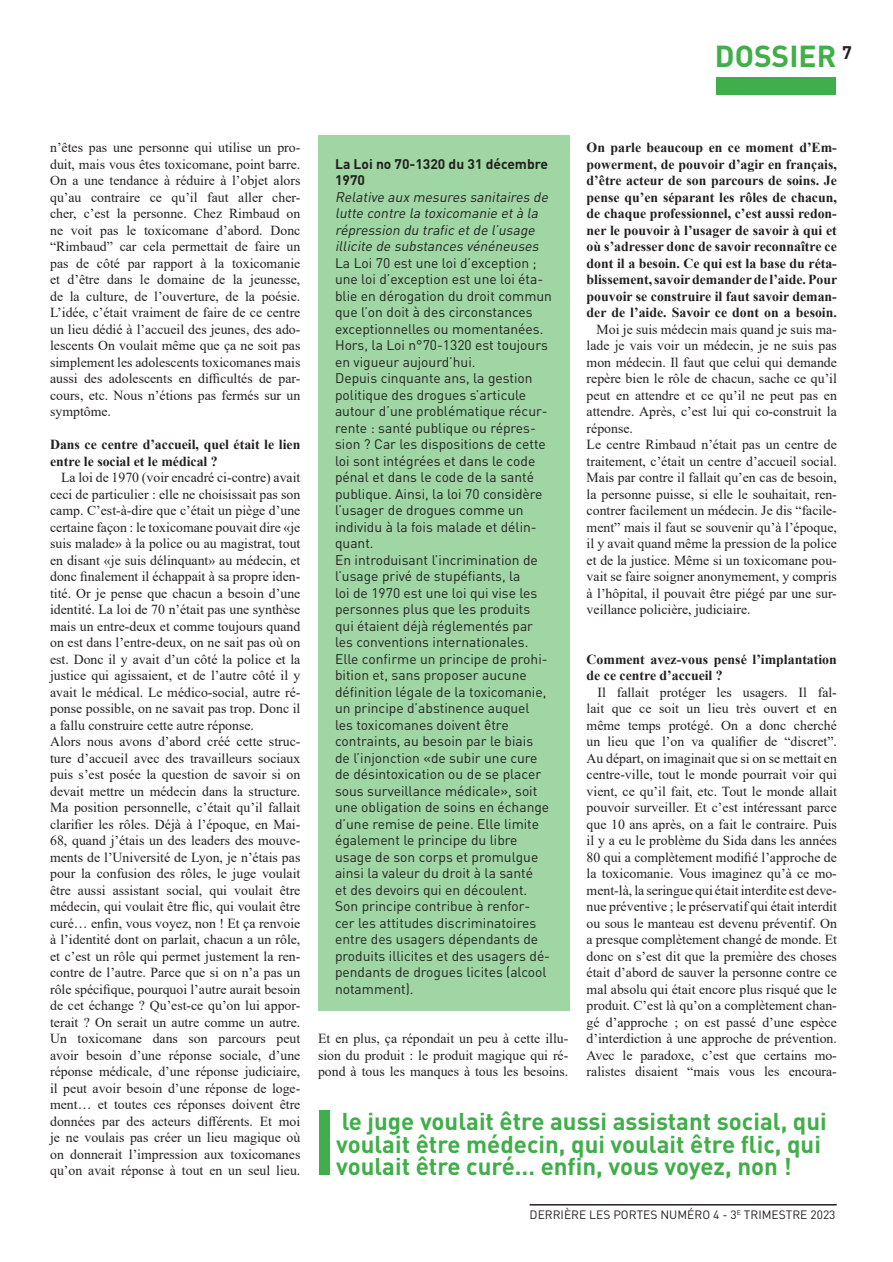
<style>
.page{position:relative;width:893px;height:1262px;background:#fff}
.page>*{position:absolute;margin:0;border:0;box-sizing:border-box;transform-origin:0 0}
.t1{font:700 30px "DIN";color:#40ae49}
.t2{font:700 24px/22.5px "DIN";color:#40ae49}
.t3{font:700 18px "DIN";color:#231f20}
.t4{font:13.8px/16.5px "Times New Roman";color:#231f20;text-align:justify}
.t5{font:13.8px/16.5px "DIN";color:#231f20}
.t6{font:13.8px/16.5px "font 000000002 cee 419 a";color:#231f20}
.t7{font:italic 13.8px/16.5px "DIN";color:#231f20}
.t8{font:700 13.8px/16.5px "DIN";color:#231f20}
.t9{font:12px "DIN";color:#231f20}
.s1{font-family:"Times New Roman"}
</style>
<div class="page">
<hr style="left:530px;top:1204px;width:307px;height:2px;background:#231f20">
<div style="left:716px;top:78px;width:119px;height:17px;background:#40ae49"></div>
<div style="left:318px;top:136px;width:252px;height:875px;background:#9fd6a4"></div>
<div style="left:319px;top:1110px;width:11px;height:65px;background:#40ae49"></div>
<h1 class="t1" style="left:715px;top:39px;width:123px">DOSSIER</h1>
<h3 class="t3" style="left:842px;top:42px;width:11px">7</h3>
<p class="t4" style="left:50px;top:141px;width:252px">n’êtes pas une personne qui utilise un pro&shy;duit, mais vous êtes toxicomane, point barre.<br>On a une tendance à réduire à l’objet alors qu’au contraire ce qu’il faut aller cher&shy;cher, c’est la personne. Chez Rimbaud on ne voit pas le toxicomane d’abord. Donc “Rimbaud” car cela permettait de faire un pas de côté par rapport à la toxicomanie et d’être dans le domaine de la jeunesse, de la culture, de l’ouverture, de la poésie.<br>L’idée, c’était vraiment de faire de ce centre un lieu dédié à l’accueil des jeunes, des ado&shy;lescents On voulait même que ça ne soit pas simplement les adolescents toxicomanes mais</p>
<p class="t6" style="left:50px;top:370px;width:252px">aussi des adolescents en difficultés de par<span class="s1">-</span></p>
<p class="t4" style="left:50px;top:388px;width:252px">cours, etc. Nous n’étions pas fermés sur un symptôme.</p>
<p class="t6" style="left:50px;top:436px;width:252px">Dans ce centre d’accueil, quel était le lien entre le social et le médical ?</p>
<p class="t4" style="left:50px;top:471px;width:252px;text-indent:11px">La loi de 1970 (voir encadré ci-contre) avait ceci de particulier : elle ne choisissait pas son camp. C’est-à-dire que c’était un piège d’une certaine façon : le toxicomane pouvait dire «je suis malade» à la police ou au magistrat, tout en disant «je suis délinquant» au médecin, et</p>
<p class="t6" style="left:50px;top:568px;width:252px">donc finalement il échappait à sa propre iden<span class="s1">-</span></p>
<p class="t4" style="left:50px;top:586px;width:252px;text-align:left">tité. Or je pense que chacun a besoin d’une identité. La loi de 70 n’était pas une synthèse mais un entre-deux et comme toujours quand on est dans l’entre-deux, on ne sait pas où on est. Donc il y avait d’un côté la police et la justice qui agissaient, et de l’autre côté il y avait le médical. Le médico-social, autre ré&shy;ponse possible, on ne savait pas trop. Donc il a fallu construire cette autre réponse.<br>Alors nous avons d’abord créé cette struc&shy;ture d’accueil avec des travailleurs sociaux puis s’est posée la question de savoir si on devait mettre un médecin dans la structure.<br>Ma position personnelle, c’était qu’il fallait</p>
<p class="t6" style="left:50px;top:815px;width:252px">clarifier les rôles. Déjà à l’époque, en Mai-</p>
<p class="t4" style="left:50px;top:834px;width:252px">68, quand j’étais un des leaders des mouve&shy;ments de l’Université de Lyon, je n’étais pas pour la confusion des rôles, le juge voulait être aussi assistant social, qui voulait être</p>
<p class="t6" style="left:50px;top:898px;width:252px">médecin, qui voulait être flic, qui voulait être curé… enfin, vous voyez, non ! Et ça renvoie</p>
<p class="t4" style="left:50px;top:933px;width:252px">à l’identité dont on parlait, chacun a un rôle, et c’est un rôle qui permet justement la ren&shy;contre de l’autre. Parce que si on n’a pas un</p>
<p class="t6" style="left:50px;top:980px;width:252px">rôle spécifique, pourquoi l’autre aurait besoin</p>
<p class="t4" style="left:50px;top:999px;width:252px">de cet échange ? Qu’est-ce qu’on lui appor&shy;terait ? On serait un autre comme un autre.<br>Un toxicomane dans son parcours peut avoir besoin d’une réponse sociale, d’une réponse médicale, d’une réponse judiciaire, il peut avoir besoin d’une réponse de loge&shy;ment… et toutes ces réponses doivent être</p>
<p class="t6" style="left:50px;top:1112px;width:252px">données par des acteurs différents. Et moi</p>
<p class="t4" style="left:50px;top:1131px;width:252px">je ne voulais pas créer un lieu magique où on donnerait l’impression aux toxicomanes qu’on avait réponse à tout en un seul lieu.</p>
<p class="t8" style="left:335px;top:155px;width:215px">La Loi no 70-1320 du 31 décembre<br>1970</p>
<p class="t7" style="left:335px;top:188px;width:217px">Relative aux mesures sanitaires de lutte contre la toxicomanie età la répression du trafic etde l’usage illicite de substances vénéneuses</p>
<p class="t5" style="left:335px;top:254px;width:218px">La Loi 70 est une loi d’exception ; une loi d’exception est une loi éta&shy;blie en dérogation du droit commun que l’on doit à des circonstances exceptionnelles ou momentanées.<br>Hors, la Loi n°70-1320 est toujours en vigueur aujourd’hui.<br>Depuis cinquante ans, la gestion politique des drogues s’articule autour d’une problématique récur&shy;rente : santé publique ou répres&shy;sion ? Car les dispositions de cette loi sont intégrées et dans le code pénal et dans le code de la santé publique. Ainsi, la loi 70 considère l’usager de drogues comme un individu à la fois malade et délin&shy;quant.<br>En introduisant l’incrimination de l’usage privé de stupéfiants, la<br>loi de 1970 est une loi qui vise les personnes plus que les produits qui étaient déjà réglementés par les conventions internationales.<br>Elle confirme un principe de prohi&shy;bition et, sans proposer aucune définition légale de la toxicomanie, un principe d’abstinence auquel<br>les toxicomanes doivent être contraints, au besoin par le biais<br>de l’injonction «de subir une cure de désintoxication ou de se placer sous surveillance médicale», soit une obligation de soins en échange d’une remise de peine. Elle limite également le principe du libre usage de son corps et promulgue ainsi la valeur du droit à la santé<br>et des devoirs qui en découlent.<br>Son principe contribue à renfor&shy;cer les attitudes discriminatoires entre des usagers dépendants de produits illicites et des usagers dé&shy;pendants de drogues licites (alcool notamment).</p>
<p class="t4" style="left:318px;top:1032px;width:252px">Et en plus, ça répondait un peu à cette illu&shy;sion du produit : le produit magique qui ré&shy;pond à tous les manques à tous les besoins.</p>
<p class="t6" style="left:587px;top:139px;width:252px;text-align:justify">On parle beaucoup en ce moment d’Em&shy;powerment, de pouvoir d’agir en français, d’être acteur de son parcours de soins. Je pense qu’en séparant les rôles de chacun, de chaque professionnel, c’est aussi redon&shy;ner le pouvoir à l’usager de savoir à qui et où s’adresser donc de savoir reconnaître ce dont il a besoin. Ce qui est la base du réta&shy;blissement, savoir demander de l’aide. Pour pouvoir se construire il faut savoir deman&shy;der de l’aide. Savoir ce dont on a besoin.</p>
<p class="t4" style="left:587px;top:322px;width:252px;text-align:left;text-indent:10px">Moi je suis médecin mais quand je suis ma&shy;lade je vais voir un médecin, je ne suis pas mon médecin. Il faut que celui qui demande repère bien le rôle de chacun, sache ce qu’il peut en attendre et ce qu’il ne peut pas en attendre. Après, c’est lui qui co-construit la réponse.<br>Le centre Rimbaud n’était pas un centre de traitement, c’était un centre d’accueil social.<br>Mais par contre il fallait qu’en cas de besoin, la personne puisse, si elle le souhaitait, ren&shy;contrer facilement un médecin. Je dis “facile&shy;ment” mais il faut se souvenir qu’à l’époque, il y avait quand même la pression de la police et de la justice. Même si un toxicomane pou&shy;vait se faire soigner anonymement, y compris à l’hôpital, il pouvait être piégé par une sur&shy;veillance policière, judiciaire.</p>
<p class="t6" style="left:587px;top:650px;width:252px">Comment avez-vous pensé l’implantation de ce centre d’accueil ?</p>
<p class="t4" style="left:587px;top:685px;width:252px;text-indent:11px">Il fallait protéger les usagers. Il fal&shy;lait que ce soit un lieu très ouvert et en même temps protégé. On a donc cherché</p>
<p class="t6" style="left:587px;top:733px;width:252px">un lieu que l’on va qualifier de “discret”.</p>
<p class="t4" style="left:587px;top:751px;width:252px">Au départ, on imaginait que si on se mettait en centre-ville, tout le monde pourrait voir qui vient, ce qu’il fait, etc. Tout le monde allait pouvoir surveiller. Et c’est intéressant parce que 10 ans après, on a fait le contraire. Puis il y a eu le problème du Sida dans les années</p>
<p class="t6" style="left:587px;top:848px;width:252px">80 qui a complètement modifié l’approche de</p>
<p class="t4" style="left:587px;top:867px;width:252px">la toxicomanie. Vous imaginez qu’à ce mo&shy;ment-là, la seringue qui était interdite est deve&shy;nue préventive ; le préservatif qui était interdit ou sous le manteau est devenu préventif. On a presque complètement changé de monde. Et donc on s’est dit que la première des choses était d’abord de sauver la personne contre ce mal absolu qui était encore plus risqué que le produit. C’est là qu’on a complètement chan&shy;gé d’approche ; on est passé d’une espèce d’interdiction à une approche de prévention.<br>Avec le paradoxe, c’est que certains mo&shy;ralistes disaient “mais vous les encoura-</p>
<h2 class="t2" style="left:336px;top:1110px;width:492px">le juge voulait être aussi assistant social, qui voulait être médecin, qui voulait être flic, qui voulait être curé… enfin, vous voyez, non !</h2>
<p class="t9" style="left:530px;top:1208px;width:307px">DERRIÈRE LES PORTES NUMÉRO 4 - 3<sup>E</sup> TRIMESTRE 2023</p>
</div>
